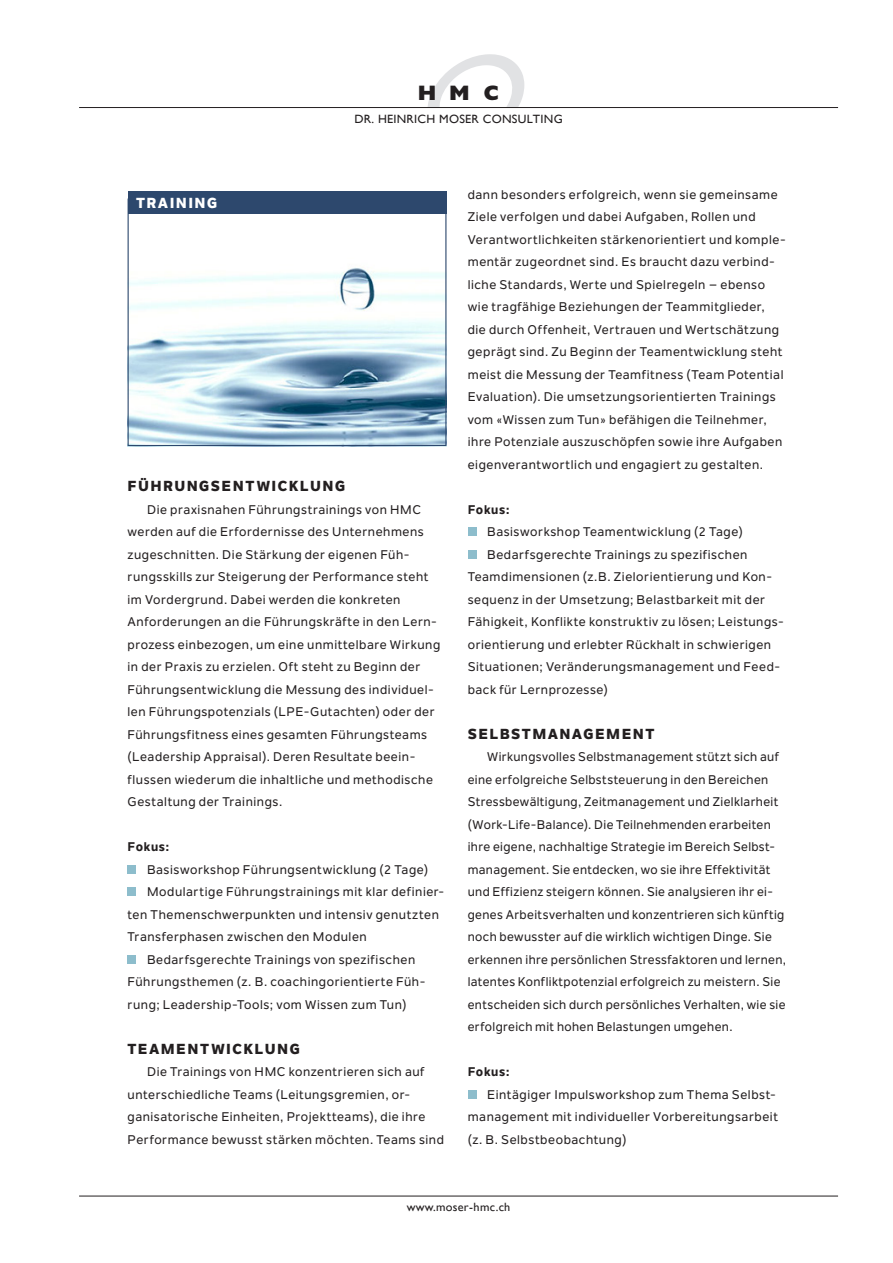
<style>
.page{position:relative;width:893px;height:1263px;background:#fff}
.page>*{position:absolute;margin:0;border:0;box-sizing:border-box;transform-origin:0 0}
.t1{font:800 21px "Gill Sans";color:#231f20}
.HMC_Zwischentitel{font:800 14.4px "Nolan Next";letter-spacing:.095em;color:#231f20}
.HMC_Zwischentitel-2{font:800 14.4px "Nolan Next";letter-spacing:.095em;color:#fff}
.HMC_Lauftext{font:500 12.45px/22.5px "Nolan Next";letter-spacing:.04em;color:#231f20}
.HMC_Lauftext-2{font:800 12.45px "Nolan Next";letter-spacing:.05em;color:#231f20}
.t2{font:12px "Gill Sans";letter-spacing:.02em;color:#231f20}
</style>
<div class="page">
<svg style="left:428px;top:54px;width:96px;height:53px"></svg>
<hr style="left:79px;top:107px;width:759px;height:1px;background:#231f20">
<img style="left:130px;top:267px;width:314px;height:177px">
<div style="left:128px;top:865px;width:8px;height:9px;background:#8dbdcc"></div>
<div style="left:128px;top:887px;width:8px;height:9px;background:#8dbdcc"></div>
<div style="left:128px;top:955px;width:8px;height:9px;background:#8dbdcc"></div>
<hr style="left:79px;top:1196px;width:759px;height:1px;background:#231f20">
<div style="left:468px;top:527px;width:8px;height:9px;background:#8dbdcc"></div>
<div style="left:468px;top:550px;width:8px;height:9px;background:#8dbdcc"></div>
<div style="left:468px;top:1090px;width:8px;height:9px;background:#8dbdcc"></div>
<div style="left:128px;top:191px;width:318px;height:23px;background:#2d486d"></div>
<p class="t1" style="left:418px;top:81px;width:83px">HMC</p>
<p class="t2" style="left:354px;top:112px;width:210px">DR. HEINRICH MOSER CONSULTING</p>
<p class="HMC_Zwischentitel-2" style="left:136px;top:194px;width:83px">TRAINING</p>
<p class="HMC_Zwischentitel" style="left:128px;top:477px;width:219px">FÜHRUNGSENTWICKLUNG</p>
<p class="HMC_Lauftext" style="left:128px;top:498px;width:314px;text-indent:19px">Die praxisnahen Führungstrainings von HMC werden auf die Erfordernisse des Unternehmens zugeschnitten. Die Stärkung der eigenen Füh&shy;rungsskills zur Steigerung der Performance steht im Vordergrund. Dabei werden die konkreten Anforderungen an die Führungskräfte in den Lern&shy;prozess einbezogen, um eine unmittelbare Wirkung in der Praxis zu erzielen. Oft steht zu Beginn der Führungsentwicklung die Messung des individuel&shy;len Führungspotenzials (LPE-Gutachten) oder der Führungsfitness eines gesamten Führungsteams (Leadership Appraisal). Deren Resultate beein&shy;flussen wiederum die inhaltliche und methodische Gestaltung der Trainings.</p>
<p class="HMC_Lauftext-2" style="left:128px;top:839px;width:44px">Fokus:</p>
<p class="HMC_Lauftext" style="left:147px;top:858px;width:283px">Basisworkshop Führungsentwicklung (2 Tage)</p>
<p class="HMC_Lauftext" style="left:128px;top:880px;width:318px;text-indent:20px">Modulartige Führungstrainings mit klar definier&shy;ten Themenschwerpunkten und intensiv genutzten<br>Transferphasen zwischen den Modulen</p>
<p class="HMC_Lauftext" style="left:128px;top:948px;width:299px;text-indent:20px">Bedarfsgerechte Trainings von spezifischen<br>Führungsthemen (z. B. coachingorientierte Füh&shy;rung; Leadership-Tools; vom Wissen zum Tun)</p>
<p class="HMC_Zwischentitel" style="left:128px;top:1039px;width:174px">TEAMENTWICKLUNG</p>
<p class="HMC_Lauftext" style="left:128px;top:1060px;width:318px;text-indent:19px">Die Trainings von HMC konzentrieren sich auf unterschiedliche Teams (Leitungsgremien, or&shy;ganisatorische Einheiten, Projektteams), die ihre Performance bewusst stärken möchten. Teams sind</p>
<p class="HMC_Lauftext" style="left:468px;top:183px;width:319px">dann besonders erfolgreich, wenn sie gemeinsame Ziele verfolgen und dabei Aufgaben, Rollen und Verantwortlichkeiten stärkenorientiert und komple&shy;mentär zugeordnet sind. Es braucht dazu verbind&shy;liche Standards, Werte und Spielregeln – ebenso wie tragfähige Beziehungen der Teammitglieder, die durch Offenheit, Vertrauen und Wertschätzung geprägt sind. Zu Beginn der Teamentwicklung steht meist die Messung der Teamfitness (Team Potential Evaluation). Die umsetzungsorientierten Trainings vom «Wissen zum Tun» befähigen die Teilnehmer, ihre Potenziale auszuschöpfen sowie ihre Aufgaben eigenverantwortlich und engagiert zu gestalten.</p>
<p class="HMC_Lauftext-2" style="left:468px;top:501px;width:44px">Fokus:</p>
<p class="HMC_Lauftext" style="left:487px;top:520px;width:257px">Basisworkshop Teamentwicklung (2 Tage)</p>
<p class="HMC_Lauftext" style="left:468px;top:543px;width:318px;text-indent:20px">Bedarfsgerechte Trainings zu spezifischen Teamdimensionen (z.B. Zielorientierung und Kon&shy;sequenz in der Umsetzung; Belastbarkeit mit der Fähigkeit, Konflikte konstruktiv zu lösen; Leistungs&shy;orientierung und erlebter Rückhalt in schwierigen Situationen; Veränderungsmanagement und Feed&shy;back für Lernprozesse)</p>
<p class="HMC_Zwischentitel" style="left:468px;top:724px;width:188px">SELBSTMANAGEMENT</p>
<p class="HMC_Lauftext" style="left:468px;top:745px;width:320px;text-indent:19px">Wirkungsvolles Selbstmanagement stützt sich auf eine erfolgreiche Selbststeuerung in den Bereichen Stressbewältigung, Zeitmanagement und Zielklarheit (Work-Life-Balance). Die Teilnehmenden erarbeiten ihre eigene, nachhaltige Strategie im Bereich Selbst&shy;management. Sie entdecken, wo sie ihre Effektivität und Effizienz steigern können. Sie analysieren ihr ei&shy;genes Arbeitsverhalten und konzentrieren sich künftig noch bewusster auf die wirklich wichtigen Dinge. Sie erkennen ihre persönlichen Stressfaktoren und lernen, latentes Konfliktpotenzial erfolgreich zu meistern. Sie entscheiden sich durch persönliches Verhalten, wie sie erfolgreich mit hohen Belastungen umgehen.</p>
<p class="HMC_Lauftext-2" style="left:468px;top:1064px;width:44px">Fokus:</p>
<p class="HMC_Lauftext" style="left:468px;top:1083px;width:312px;text-indent:20px">Eintägiger Impulsworkshop zum Thema Selbst&shy;management mit individueller Vorbereitungsarbeit (z. B. Selbstbeobachtung)</p>
<p class="t2" style="left:407px;top:1200px;width:105px">www.moser-hmc.ch</p>
</div>
